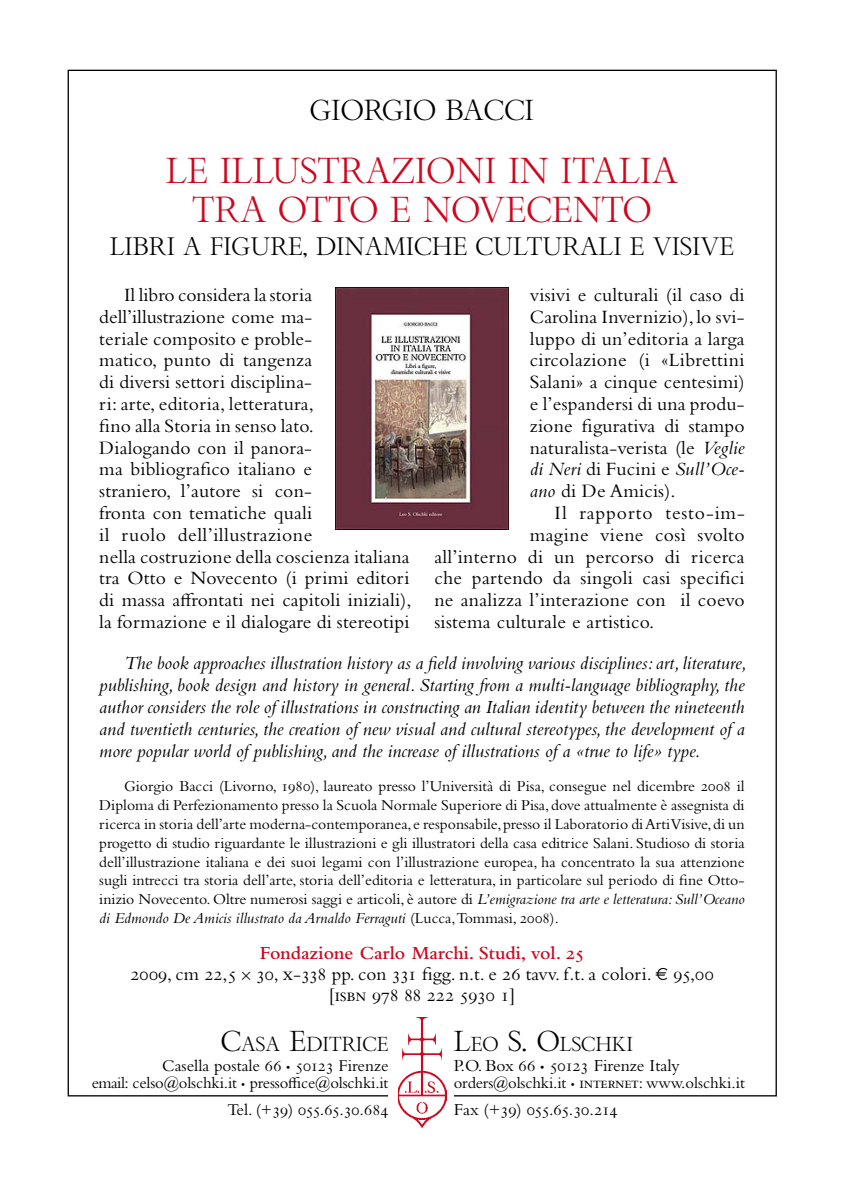
<style>
.page{position:relative;width:844px;height:1191px;background:#fff}
.page>*{position:absolute;margin:0;border:0;box-sizing:border-box;transform-origin:0 0}
.t1{font:35px/38.5px "Bembo Titling MT Std";color:#cd071e;text-align:center}
.t2{font:28px "Bembo Titling MT Std";color:#000}
.t3{font:24.5px "Bembo Titling MT Std";color:#000}
.t4{font:19.6px/21.9px "Bembo Std";letter-spacing:.01em;color:#000}
.t5{font:19.6px "Bembo Titling MT Std";color:#000}
.t6{font:19.6px "Bembo Std";letter-spacing:.045em;color:#000}
.t7{font:italic 19.25px/21.9px "Bembo Std";color:#000;text-align:justify}
.t8{font:19.25px/21.2px "Bembo Std";color:#000;text-align:center}
.t9{font:17.5px "Bembo Std";letter-spacing:-.005em;color:#000}
.t10{font:17.15px "Bembo Std";color:#000}
.t11{font:17.15px "Bembo Std";letter-spacing:-.025em;color:#000}
.t12{font:16.62px "Bembo Std";letter-spacing:-.01em;color:#000}
.t13{font:15.75px/18.9px "Bembo Std";color:#000;text-align:justify}
.s1{font-style:italic}
.s2{font-weight:600;color:#cd071e}
.s3{font-family:"Bembo Cost"}
.s4{font-size:28px}
.s5{font-size:11.9px}
.s6{font-size:11.38px}
.s7{font-size:12.25px}
</style>
<div class="page">
<img style="left:398px;top:1017px;width:48px;height:110px">
<img style="left:335px;top:288px;width:173px;height:242px">
<h2 class="t2" style="left:310px;top:93px;width:226px">GIORGIO BACCI</h2>
<h1 class="t1" style="left:166px;top:151px;width:513px">LE ILLUSTRAZIONI IN ITALIA<br>TRA OTTO E NOVECENTO</h1>
<p class="t3" style="left:110px;top:232px;width:625px">LIBRI A FIGURE, DINAMICHE CULTURALI E VISIVE</p>
<p class="t4" style="left:99px;top:283px;width:314px;text-indent:25px">Il libro considera la storia dell’illustrazione come ma-<br>teriale composito e proble-<br>matico, punto di tangenza<br>di diversi settori disciplina-<br>ri: arte, editoria, letteratura,<br>fino alla Storia in senso lato.<br>Dialogando con il panora-<br>ma bibliografico italiano e<br>straniero, l’autore si con-<br>fronta con tematiche quali<br>il ruolo dell’illustrazione<br>nella costruzione della coscienza italiana tra Otto e Novecento (i primi editori di massa affrontati nei capitoli iniziali), la formazione e il dialogare di stereotipi</p>
<p class="t4" style="left:529px;top:283px;width:216px;text-align:justify">visivi e culturali (il caso di Carolina Invernizio), lo svi&shy;luppo di un’editoria a larga circolazione (i «Librettini Salani» a cinque centesimi) e l’espandersi di una produ&shy;zione figurativa di stampo naturalista-verista (le <span class="s1">Veglie di Neri</span> di Fucini e <span class="s1">Sull’Oce&shy;ano</span> di De Amicis).</p>
<p class="t6" style="left:554px;top:501px;width:192px">Il rapporto testo-im-</p>
<p class="t4" style="left:529px;top:523px;width:216px">magine viene così svolto</p>
<p class="t4" style="left:434px;top:545px;width:312px">all’interno di un percorso di ricerca</p>
<p class="t4" style="left:434px;top:567px;width:312px">che partendo da singoli casi specifici</p>
<p class="t4" style="left:434px;top:589px;width:312px">ne analizza l’interazione con il coevo</p>
<p class="t4" style="left:434px;top:610px;width:221px">sistema culturale e artistico.</p>
<p class="t7" style="left:99px;top:652px;width:648px;text-indent:25px">The book approaches illustration history as a field involving various disciplines: art, literature, publishing, book design and history in general. Starting from a multi-language bibliography, the author considers the role of illustrations in constructing an Italian identity between the nineteenth and twentieth centuries, the creation of new visual and cultural stereotypes, the development of a more popular world of publishing, and the increase of illustrations of a «true to life» type.</p>
<p class="t13" style="left:99px;top:776px;width:646px;text-indent:25px">Giorgio Bacci (Livorno, 1980), laureato presso l’Università di Pisa, consegue nel dicembre 2008 il Diploma di Perfezionamento presso la Scuola Normale Superiore di Pisa, dove attualmente è assegnista di ricerca in storia dell’arte moderna-contemporanea, e responsabile, presso il Laboratorio di Arti Visive, di un progetto di studio riguardante le illustrazioni e gli illustratori della casa editrice Salani. Studioso di storia dell’illustrazione italiana e dei suoi legami con l’illustrazione europea, ha concentrato la sua attenzione sugli intrecci tra storia dell’arte, storia dell’editoria e letteratura, in particolare sul periodo di fine Otto&shy;inizio Novecento. Oltre numerosi saggi e articoli, è autore di <span class="s1">L’emigrazione tra arte e letteratura: Sull’Oceano di Edmondo De Amicis illustrato da Arnaldo Ferraguti</span> (Lucca,Tommasi, 2008).</p>
<p class="t8" style="left:130px;top:942px;width:584px"><span class="s2">Fondazione Carlo Marchi. Studi, vol. 25<br></span>2009, cm 22,5 <span class="s3">¥</span> 30, x-338 pp. con 331 figg. n.t. e 26 tavv. f.t. a colori. <span class="s3">√</span> 95,00 [isbn 978 88 222 5930 1]</p>
<p class="t5" style="left:221px;top:1031px;width:169px"><span class="s4">C</span>ASA <span class="s4">E</span>DITRICE</p>
<p class="t10" style="left:162px;top:1055px;width:228px">Casella postale 66 <span class="s5">•</span> 50123 Firenze</p>
<p class="t12" style="left:92px;top:1073px;width:298px">email: celso@olschki.it <span class="s6">•</span> pressoffice@olschki.it</p>
<p class="t11" style="left:227px;top:1099px;width:162px">Tel. (+39) 055.65.30.684</p>
<p class="t5" style="left:453px;top:1031px;width:181px"><span class="s4">L</span>EO <span class="s4">S. O</span>LSCHKI</p>
<p class="t9" style="left:453px;top:1054px;width:227px">P.O. Box 66 <span class="s7">•</span> 50123 Firenze Italy</p>
<p class="t12" style="left:453px;top:1073px;width:293px">orders@olschki.it <span class="s6">•</span> internet: www.olschki.it</p>
<p class="t9" style="left:453px;top:1098px;width:165px">Fax (+39) 055.65.30.214</p>
</div>
